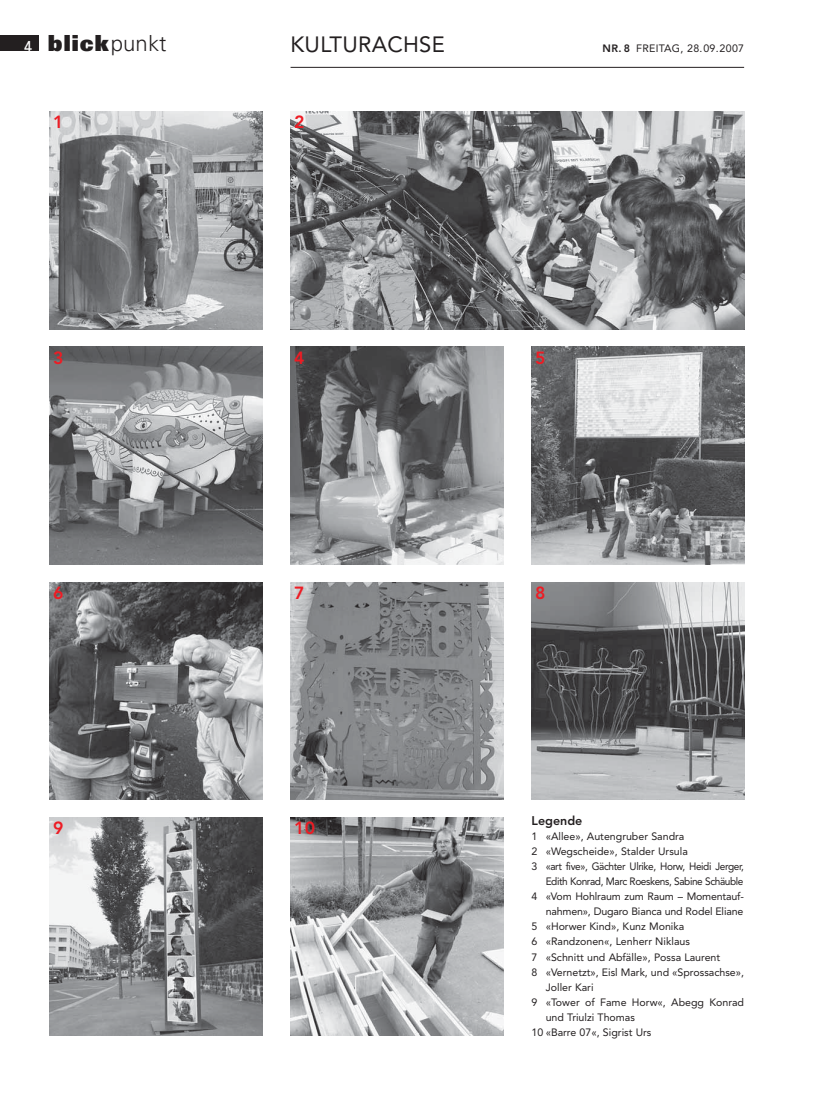
<style>
.page{position:relative;width:815px;height:1099px;background:#fff}
.page>*{position:absolute;margin:0;border:0;box-sizing:border-box;transform-origin:0 0}
.t1{font:900 22.12px "Univers";letter-spacing:.05em;color:#231f20}
.t2{font:22px "Avenir";letter-spacing:.01em;color:#231f20}
.t3{font:800 17.5px "Avenir";color:#ed1c24}
.t4{font:800 12.5px "Avenir";color:#231f20}
.t5{font:10.62px "Avenir";color:#231f20}
.t6{font:10.62px "Avenir";letter-spacing:-.04em;color:#231f20}
.t7{font:10.62px "Avenir";letter-spacing:-.04em;color:#231f20;scale:.95 1}
.t8{font:10.62px "Avenir";letter-spacing:.025em;color:#231f20}
.s1{font-weight:400;font-size:15.88px;color:#fff}
.s2{font-weight:300}
.s3{font-weight:800}
</style>
<div class="page">
<div style="left:0;top:35px;width:39px;height:16px;background:#231f20"></div>
<hr style="left:291px;top:67px;width:453px;height:1px;background:#231f20">
<img style="left:50px;top:112px;width:212px;height:217px">
<img style="left:291px;top:817px;width:212px;height:218px">
<svg style="left:50px;top:347px;width:212px;height:217px;background:#868789"></svg>
<img style="left:291px;top:347px;width:212px;height:217px">
<img style="left:531px;top:347px;width:213px;height:217px">
<img style="left:50px;top:582px;width:212px;height:217px">
<img style="left:291px;top:582px;width:212px;height:217px">
<img style="left:531px;top:582px;width:213px;height:217px">
<img style="left:50px;top:817px;width:212px;height:218px">
<img style="left:291px;top:112px;width:453px;height:217px">
<h1 class="t1" style="left:23px;top:29px;width:145px"><span class="s1">4</span> blick<span class="s2">punkt</span></h1>
<h2 class="t2" style="left:291px;top:34px;width:156px">KULTURACHSE</h2>
<p class="t8" style="left:603px;top:43px;width:143px"><span class="s3">NR. 8</span> FREITAG, 28.09.2007</p>
<h3 class="t3" style="left:53px;top:114px;width:12px">1</h3>
<h3 class="t3" style="left:294px;top:114px;width:12px">2</h3>
<h3 class="t3" style="left:53px;top:349px;width:12px">3</h3>
<h3 class="t3" style="left:294px;top:349px;width:12px">4</h3>
<h3 class="t3" style="left:535px;top:349px;width:12px">5</h3>
<h3 class="t3" style="left:53px;top:584px;width:12px">6</h3>
<h3 class="t3" style="left:294px;top:584px;width:12px">7</h3>
<h3 class="t3" style="left:535px;top:584px;width:12px">8</h3>
<h3 class="t3" style="left:53px;top:819px;width:12px">9</h3>
<h3 class="t3" style="left:294px;top:819px;width:23px">10</h3>
<p class="t4" style="left:531px;top:815px;width:52px">Legende</p>
<p class="t5" style="left:531px;top:831px;width:154px">1 «Allee», Autengruber Sandra</p>
<p class="t5" style="left:531px;top:846px;width:158px">2 «Wegscheide», Stalder Ursula</p>
<p class="t6" style="left:531px;top:861px;width:214px">3 «art five», Gächter Ulrike, Horw, Heidi Jerger,</p>
<p class="t7" style="left:546px;top:876px;width:210px">Edith Konrad, Marc Roeskens, Sabine Schäuble</p>
<p class="t5" style="left:531px;top:891px;width:214px">4 «Vom Hohlraum zum Raum – Moment auf -</p>
<p class="t5" style="left:546px;top:906px;width:199px">nahmen», Dugaro Bianca und Rodel Eliane</p>
<p class="t5" style="left:531px;top:921px;width:154px">5 «Horwer Kind», Kunz Monika</p>
<p class="t5" style="left:531px;top:936px;width:160px">6 «Randzonen«, Lenherr Niklaus</p>
<p class="t5" style="left:531px;top:951px;width:190px">7 «Schnitt und Abfälle», Possa Laurent</p>
<p class="t5" style="left:531px;top:966px;width:214px">8 «Vernetzt», Eisl Mark, und «Spross achse»,</p>
<p class="t5" style="left:546px;top:981px;width:49px">Joller Kari</p>
<p class="t5" style="left:531px;top:996px;width:214px">9 «Tower of Fame Horw«, Abegg Konrad</p>
<p class="t5" style="left:546px;top:1011px;width:91px">und Triulzi Thomas</p>
<p class="t5" style="left:531px;top:1026px;width:121px">10 «Barre 07«, Sigrist Urs</p>
</div>
